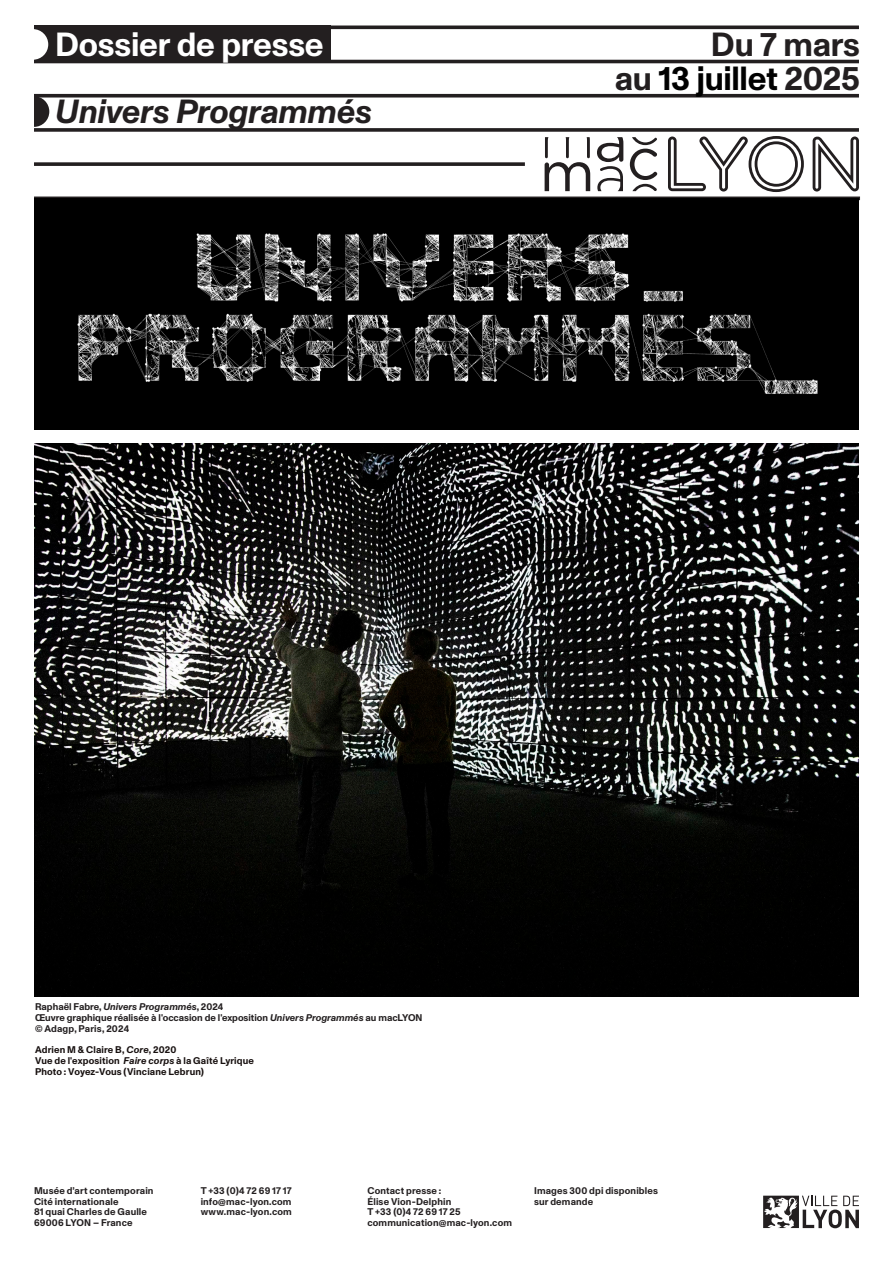
<style>
.page{position:relative;width:893px;height:1263px;background:#fff}
.page>*{position:absolute;margin:0;border:0;box-sizing:border-box;transform-origin:0 0}
.t1{font:italic 700 33.45px "Monument Grotesk";letter-spacing:-.01em;color:#231f20}
.t2{font:700 33.45px "Monument Grotesk";letter-spacing:-.01em;color:#fff}
.t3{font:700 33.45px "Monument Grotesk";letter-spacing:-.01em;color:#000}
.t4{font:700 33.45px "Monument Grotesk";letter-spacing:-.005em;color:#231f20}
.TEXTE_FER_GAUCHE{font:700 9.75px/10.8px "Monument Grotesk";letter-spacing:.015em;color:#231f20}
.t5{font:700 9.75px/10.8px "Monument Grotesk";letter-spacing:.015em;color:#17100f}
.s1{color:#231f20}
.s2{font-style:italic}
</style>
<div class="page">
<div style="left:34px;top:26px;width:296px;height:37px;background:#231f20"></div>
<hr style="left:34px;top:26px;width:825px;height:3px;background:#231f20">
<hr style="left:34px;top:60px;width:825px;height:3px;background:#231f20">
<svg style="left:34px;top:94px;width:825px;height:4px;background:#3c393a"></svg>
<svg style="left:34px;top:128px;width:825px;height:4px;background:#383435"></svg>
<svg style="left:34px;top:162px;width:491px;height:4px;background:#383435"></svg>
<svg style="left:34px;top:29px;width:14px;height:31px"></svg>
<svg style="left:34px;top:96px;width:15px;height:31px"></svg>
<svg style="left:545px;top:137px;width:45px;height:54px"></svg>
<svg style="left:597px;top:137px;width:26px;height:54px"></svg>
<svg style="left:630px;top:137px;width:27px;height:54px"></svg>
<svg style="left:668px;top:136px;width:136px;height:56px"></svg>
<svg style="left:813px;top:136px;width:46px;height:56px"></svg>
<svg style="left:763px;top:1196px;width:96px;height:32px"></svg>
<hr style="left:34px;top:197px;width:826px;height:3px;background:#231f20">
<img style="left:34px;top:199px;width:825px;height:230px">
<img style="left:34px;top:444px;width:825px;height:552px">
<p class="t2" style="left:55px;top:20px;width:270px">Dossier de presse</p>
<p class="t1" style="left:55px;top:87px;width:318px">Univers Programmés</p>
<p class="t4" style="left:711px;top:20px;width:151px">Du 7 mars</p>
<p class="t3" style="left:615px;top:54px;width:247px"><span class="s1">au</span> 13 juillet <span class="s1">2025</span></p>
<p class="TEXTE_FER_GAUCHE" style="left:35px;top:1001px;width:389px">Raphaël Fabre, <span class="s2">Univers Programmés</span>, 2024<br>Œuvre graphique réalisée à l'occasion de l'exposition <span class="s2">Univers Programmés</span> au macLYON © Adagp, Paris, 2024</p>
<p class="t5" style="left:35px;top:1044px;width:220px">Adrien M &amp; Claire B, <span class="s2">Core</span>, 2020<br>Vue de l'exposition <span class="s2">Faire corps</span> à la Gaîté Lyrique</p>
<p class="t5" style="left:35px;top:1066px;width:170px">Photo : Voyez-Vous (Vinciane Lebrun)</p>
<p class="TEXTE_FER_GAUCHE" style="left:34px;top:1184px;width:121px">Musée d’art contemporain</p>
<p class="TEXTE_FER_GAUCHE" style="left:34px;top:1195px;width:86px">Cité internationale</p>
<p class="TEXTE_FER_GAUCHE" style="left:34px;top:1206px;width:115px">81 quai Charles de Gaulle</p>
<p class="TEXTE_FER_GAUCHE" style="left:34px;top:1217px;width:100px">69006 LYON – France</p>
<p class="TEXTE_FER_GAUCHE" style="left:201px;top:1184px;width:93px">T +33 (0)4 72 69 17 17</p>
<p class="TEXTE_FER_GAUCHE" style="left:201px;top:1195px;width:92px">info@mac-lyon.com</p>
<p class="TEXTE_FER_GAUCHE" style="left:201px;top:1206px;width:93px">www.mac-lyon.com</p>
<p class="TEXTE_FER_GAUCHE" style="left:367px;top:1184px;width:76px">Contact presse :</p>
<p class="TEXTE_FER_GAUCHE" style="left:367px;top:1195px;width:85px">Élise Vion-Delphin</p>
<p class="TEXTE_FER_GAUCHE" style="left:367px;top:1206px;width:95px">T +33 (0)4 72 69 17 25</p>
<p class="TEXTE_FER_GAUCHE" style="left:367px;top:1217px;width:146px">communication@mac-lyon.com</p>
<p class="TEXTE_FER_GAUCHE" style="left:534px;top:1184px;width:125px">Images 300 dpi disponibles</p>
<p class="TEXTE_FER_GAUCHE" style="left:534px;top:1195px;width:61px">sur demande</p>
</div>
